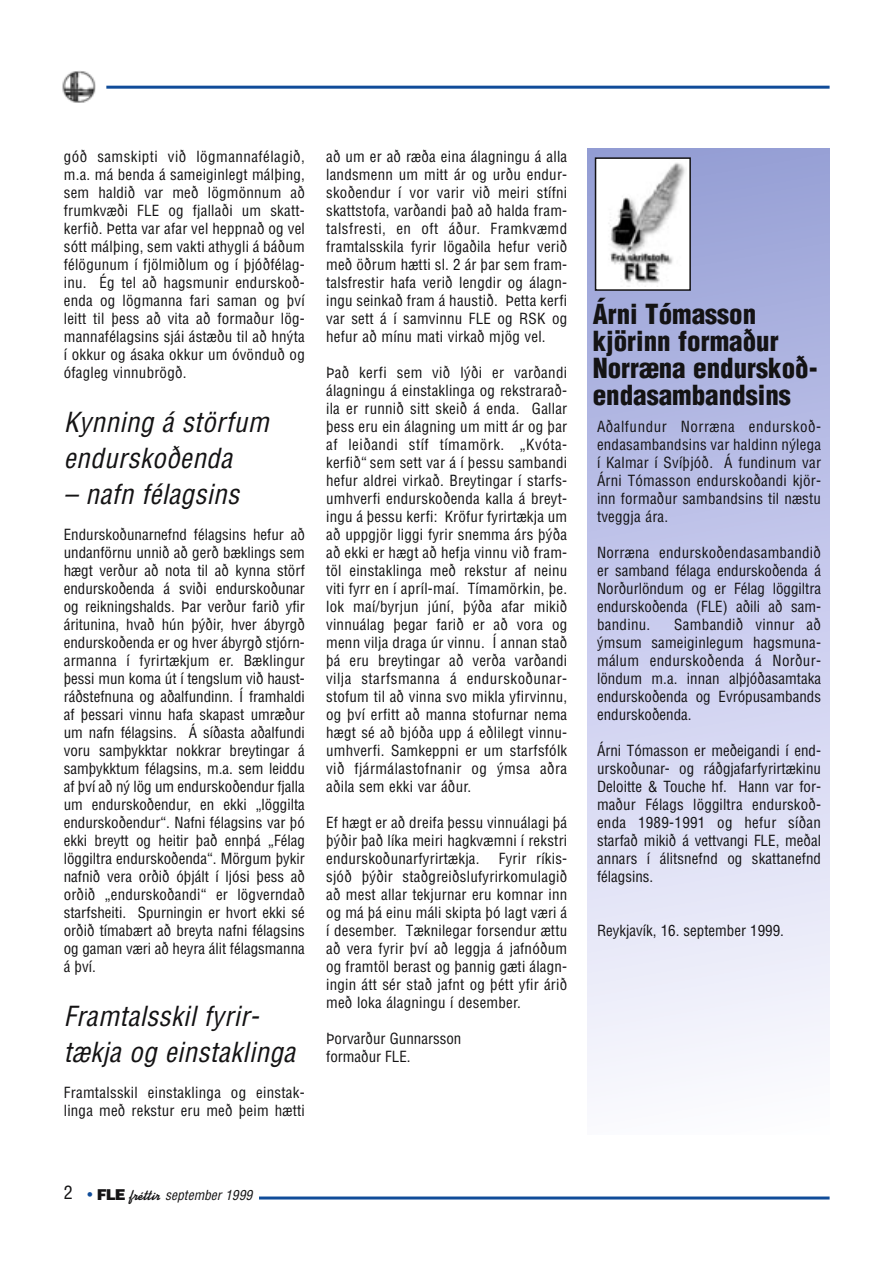
<style>
.page{position:relative;width:893px;height:1262px;background:#fff}
.page>*{position:absolute;margin:0;border:0;box-sizing:border-box;transform-origin:0 0}
.t1{font:italic condensed 27px/36px "Helvetica";letter-spacing:.015em;color:#141314}
.t2{font:900 condensed 27px/27px "Helvetica";color:#141314}
.t3{font:condensed 15px/18px "Helvetica";letter-spacing:.015em;color:#141314;text-align:justify}
.t4{font:italic condensed 13.5px "Helvetica";color:#141314}
.s1{font-style:normal;font-size:18px}
.s2{font-style:normal;font-size:15px;color:#104c99}
.s3{font-weight:900;font-style:normal;font-stretch:normal;font-size:15px}
.s4{font-family:"Koffee D";font-weight:700;font-style:normal;font-stretch:normal;font-size:15px}
</style>
<div class="page">
<div style="left:587px;top:149px;width:242px;height:985px;background:linear-gradient(to bottom,#979fd8,#fefdff)"></div>
<hr style="left:106px;top:86px;width:723px;height:3px;background:#104c99">
<hr style="left:259px;top:1196px;width:570px;height:3px;background:#104c99">
<img style="left:62px;top:71px;width:34px;height:32px">
<div style="left:595px;top:158px;width:95px;height:132px;background:#fff"></div>
<img style="left:608px;top:163px;width:78px;height:120px">
<div style="left:594px;top:157px;width:97px;height:134px;border:2px solid #141314"></div>
<p class="t3" style="left:64px;top:149px;width:242px">góð samskipti við lögmannafélagið, m.a. má benda á sameiginlegt málþing, sem haldið var með lögmönnum að frumkvæði FLE og fjallaði um skatt&shy;kerfið. Þetta var afar vel heppnað og vel sótt málþing, sem vakti athygli á báðum félögunum í fjölmiðlum og í þjóðfélag&shy;inu. Ég tel að hagsmunir endurskoð&shy;enda og lögmanna fari saman og því leitt til þess að vita að formaður lög&shy;mannafélagsins sjái ástæðu til að hnýta í okkur og ásaka okkur um óvönduð og ófagleg vinnubrögð.</p>
<h1 class="t1" style="left:64px;top:406px;width:206px">Kynning á störfum endurskoðenda</h1>
<h1 class="t1" style="left:64px;top:478px;width:177px">– nafn félagsins</h1>
<p class="t3" style="left:64px;top:527px;width:242px">Endurskoðunarnefnd félagsins hefur að undanförnu unnið að gerð bæklings sem hægt verður að nota til að kynna störf endurskoðenda á sviði endurskoðunar og reikningshalds. Þar verður farið yfir áritunina, hvað hún þýðir, hver ábyrgð endurskoðenda er og hver ábyrgð stjórn&shy;armanna í fyrirtækjum er. Bæklingur þessi mun koma út í tengslum við haust&shy;ráðstefnuna og aðalfundinn. Í framhaldi af þessari vinnu hafa skapast umræður um nafn félagsins. Á síðasta aðalfundi voru samþykktar nokkrar breytingar á samþykktum félagsins, m.a. sem leiddu af því að ný lög um endurskoðendur fjalla um endurskoðendur, en ekki „löggilta endurskoðendur“. Nafni félagsins var þó ekki breytt og heitir það ennþá „Félag löggiltra endurskoðenda“. Mörgum þykir nafnið vera orðið óþjált í ljósi þess að orðið „endurskoðandi“ er lögverndað starfsheiti. Spurningin er hvort ekki sé orðið tímabært að breyta nafni félagsins og gaman væri að heyra álit félagsmanna á því.</p>
<h1 class="t1" style="left:64px;top:1000px;width:233px">Framtalsskil fyrir&shy;tækja og einstaklinga</h1>
<p class="t3" style="left:64px;top:1085px;width:242px">Framtalsskil einstaklinga og einstak&shy;linga með rekstur eru með þeim hætti</p>
<p class="t3" style="left:326px;top:149px;width:242px">að um er að ræða eina álagningu á alla landsmenn um mitt ár og urðu endur&shy;skoðendur í vor varir við meiri stífni skattstofa, varðandi það að halda fram&shy;talsfresti, en oft áður. Framkvæmd framtalsskila fyrir lögaðila hefur verið með öðrum hætti sl. 2 ár þar sem fram&shy;talsfrestir hafa verið lengdir og álagn&shy;ingu seinkað fram á haustið. Þetta kerfi var sett á í samvinnu FLE og RSK og hefur að mínu mati virkað mjög vel.</p>
<p class="t3" style="left:326px;top:365px;width:242px">Það kerfi sem við lýði er varðandi álagningu á einstaklinga og rekstrarað&shy;ila er runnið sitt skeið á enda. Gallar þess eru ein álagning um mitt ár og þar af leiðandi stíf tímamörk. „Kvóta&shy;kerfið“ sem sett var á í þessu sambandi hefur aldrei virkað. Breytingar í starfs&shy;umhverfi endurskoðenda kalla á breyt&shy;ingu á þessu kerfi: Kröfur fyrirtækja um að uppgjör liggi fyrir snemma árs þýða að ekki er hægt að hefja vinnu við fram&shy;töl einstaklinga með rekstur af neinu viti fyrr en í apríl-maí. Tímamörkin, þe. lok maí/byrjun júní, þýða afar mikið vinnuálag þegar farið er að vora og menn vilja draga úr vinnu. Í annan stað þá eru breytingar að verða varðandi vilja starfsmanna á endurskoðunar&shy;stofum til að vinna svo mikla yfirvinnu, og því erfitt að manna stofurnar nema hægt sé að bjóða upp á eðlilegt vinnu&shy;umhverfi. Samkeppni er um starfsfólk við fjármálastofnanir og ýmsa aðra aðila sem ekki var áður.</p>
<p class="t3" style="left:326px;top:815px;width:242px">Ef hægt er að dreifa þessu vinnuálagi þá þýðir það líka meiri hagkvæmni í rekstri endurskoðunarfyrirtækja.</p>
<p class="t3" style="left:326px;top:851px;width:242px;text-indent:173px">Fyrir ríkis&shy;sjóð þýðir staðgreiðslufyrirkomulagið að mest allar tekjurnar eru komnar inn og má þá einu máli skipta þó lagt væri á í desember. Tæknilegar forsendur ættu að vera fyrir því að leggja á jafnóðum og framtöl berast og þannig gæti álagn&shy;ingin átt sér stað jafnt og þétt yfir árið með loka álagningu í desember.</p>
<p class="t3" style="left:326px;top:1031px;width:137px">Þorvarður Gunnarsson formaður FLE.</p>
<h1 class="t2" style="left:592px;top:303px;width:226px">Árni Tómasson kjörinn formaður<br>Norræna endurskoð&shy;endasambandsins</h1>
<p class="t3" style="left:597px;top:419px;width:225px">Aðalfundur Norræna endurskoð&shy;endasambandsins var haldinn nýlega í Kalmar í Svíþjóð. Á fundinum var Árni Tómasson endurskoðandi kjör&shy;inn formaður sambandsins til næstu tveggja ára.</p>
<p class="t3" style="left:597px;top:545px;width:225px">Norræna endurskoðendasambandið er samband félaga endurskoðenda á Norðurlöndum og er Félag löggiltra endurskoðenda (FLE) aðili að sam&shy;bandinu.</p>
<p class="t3" style="left:597px;top:617px;width:225px;text-indent:77px">Sambandið vinnur að ýmsum sameiginlegum hagsmuna&shy;málum endurskoðenda á Norður&shy;löndum m.a. innan alþjóðasamtaka endurskoðenda og Evrópusambands endurskoðenda.</p>
<p class="t3" style="left:597px;top:743px;width:225px">Árni Tómasson er meðeigandi í end&shy;urskoðunar- og ráðgjafarfyrirtækinu Deloitte &amp; Touche hf. Hann var for&shy;maður Félags löggiltra endurskoð&shy;enda 1989-1991 og hefur síðan starfað mikið á vettvangi FLE, meðal annars í álitsnefnd og skattanefnd félagsins.</p>
<p class="t3" style="left:597px;top:923px;width:188px">Reykjavík, 16. september 1999.</p>
<p class="t4" style="left:64px;top:1189px;width:190px"><span class="s1">2</span> <span class="s2">•</span> <span class="s3">FLE</span> <span class="s4">fréttir</span> september 1999</p>
</div>
